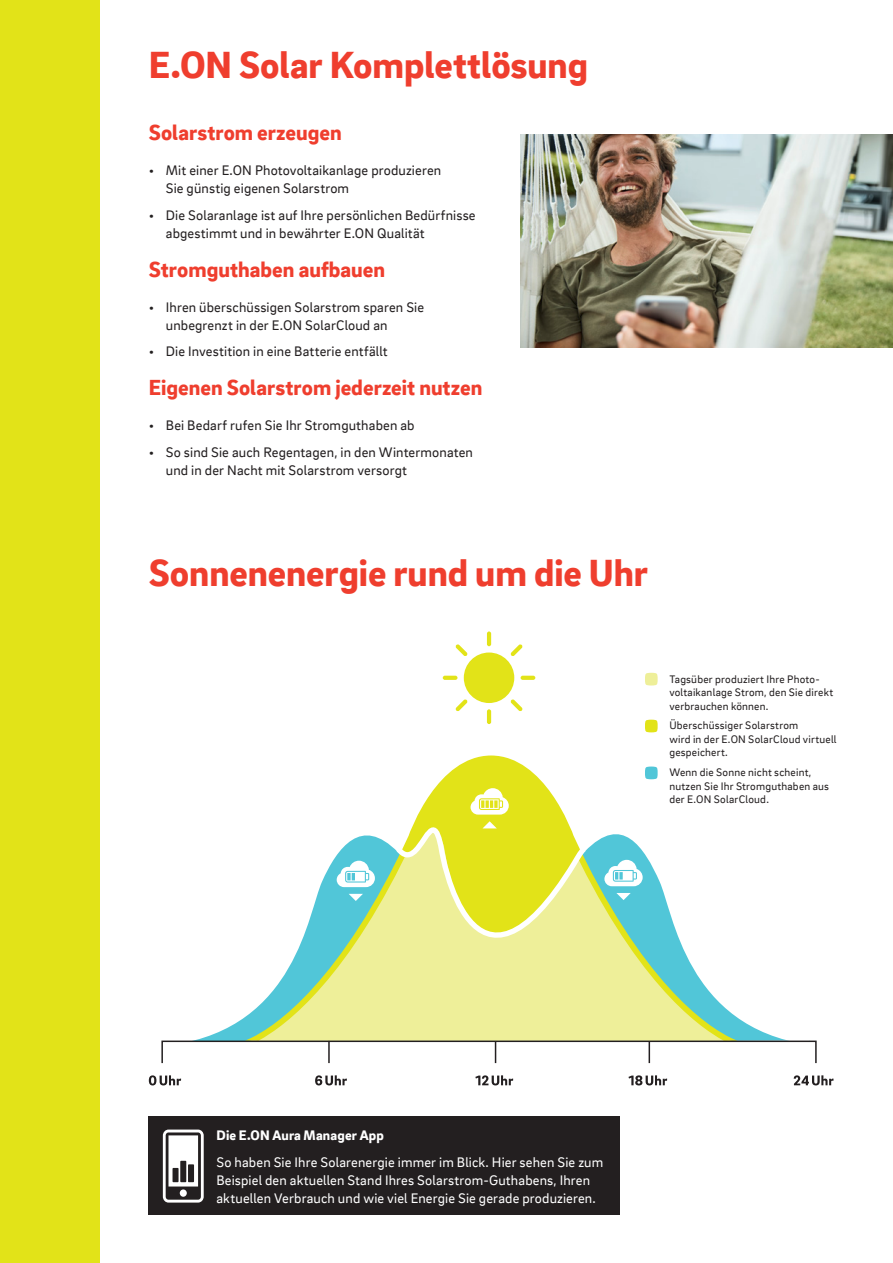
<style>
.page{position:relative;width:893px;height:1263px;background:#fff}
.page>*{position:absolute;margin:0;border:0;box-sizing:border-box;transform-origin:0 0}
.SUBHEAD{font:900 39px "EON Brix Sans";color:#ef3e2e}
.SUBHEAD-2{font:900 22.5px "EON Brix Sans";color:#ef3e2e}
.COPY{font:900 22.5px "EON Brix Sans";color:#ef3e2e}
.COPY-2{font:14.25px/18px "EON Brix Sans";letter-spacing:.01em;color:#231f20}
.Copy__regular_use{font:14.25px/18px "EON Brix Sans";letter-spacing:.01em;color:#fff}
.Copy__regular_use-2{font:900 14.25px "EON Brix Sans";letter-spacing:.01em;color:#fff}
.Marginalia___Legend{font:11.25px/13.5px "EON Brix Sans";letter-spacing:.02em;color:#231f20}
</style>
<div class="page">
<div style="left:0;top:0;width:99px;height:1263px;background:#e2e318"></div>
<svg style="left:645px;top:673px;width:13px;height:12px"></svg>
<svg style="left:645px;top:720px;width:13px;height:12px"></svg>
<svg style="left:648px;top:1017px;width:138px;height:31px"></svg>
<svg style="left:196px;top:1017px;width:49px;height:23px"></svg>
<svg style="left:443px;top:631px;width:92px;height:93px"></svg>
<svg style="left:245px;top:755px;width:492px;height:285px"></svg>
<svg style="left:391px;top:793px;width:200px;height:246px;background:#ebec7a"></svg>
<svg style="left:649px;top:1043px;width:1px;height:18px"></svg>
<svg style="left:495px;top:1043px;width:1px;height:18px"></svg>
<hr style="left:328px;top:1041px;width:2px;height:22px;background:#231f20">
<div style="left:161px;top:1040px;width:656px;height:24px;border:2px solid #231f20"></div>
<svg style="left:149px;top:1075px;width:32px;height:10px"></svg>
<svg style="left:315px;top:1075px;width:32px;height:10px"></svg>
<svg style="left:475px;top:1075px;width:38px;height:10px"></svg>
<svg style="left:628px;top:1075px;width:39px;height:10px"></svg>
<svg style="left:794px;top:1075px;width:39px;height:10px"></svg>
<svg style="left:337px;top:861px;width:38px;height:26px"></svg>
<svg style="left:470px;top:788px;width:39px;height:26px"></svg>
<svg style="left:604px;top:860px;width:39px;height:26px"></svg>
<div style="left:149px;top:1116px;width:471px;height:99px;background:#231f20"></div>
<svg style="left:163px;top:1129px;width:41px;height:73px"></svg>
<img style="left:521px;top:135px;width:372px;height:212px">
<p class="SUBHEAD" style="left:149px;top:39px;width:441px">E.ON Solar Komplettlösung</p>
<p class="SUBHEAD-2" style="left:149px;top:118px;width:194px">Solarstrom erzeugen</p>
<p class="COPY-2" style="left:166px;top:161px;width:277px;text-indent:-17px">• Mit einer E.ON Photovoltaikanlage produzieren<br>Sie günstig eigenen Solarstrom</p>
<p class="COPY-2" style="left:166px;top:205px;width:311px;text-indent:-17px">• Die Solaranlage ist auf Ihre persönlichen Bedürfnisse abgestimmt und in bewährter E.ON Qualität</p>
<p class="COPY" style="left:149px;top:254px;width:238px">Stromguthaben aufbauen</p>
<p class="COPY-2" style="left:166px;top:297px;width:260px;text-indent:-17px">• Ihren überschüssigen Solarstrom sparen Sie unbegrenzt in der E.ON SolarCloud an</p>
<p class="COPY-2" style="left:149px;top:342px;width:240px">• Die Investition in eine Batterie entfällt</p>
<p class="SUBHEAD-2" style="left:149px;top:373px;width:335px">Eigenen Solarstrom jederzeit nutzen</p>
<p class="COPY-2" style="left:149px;top:416px;width:267px">• Bei Bedarf rufen Sie Ihr Stromguthaben ab</p>
<p class="COPY-2" style="left:166px;top:442px;width:309px;text-indent:-17px">• So sind Sie auch Regentagen, in den Wintermonaten und in der Nacht mit Solarstrom versorgt</p>
<p class="SUBHEAD" style="left:149px;top:547px;width:501px">Sonnenenergie rund um die Uhr</p>
<p class="Marginalia___Legend" style="left:669px;top:671px;width:165px">Tagsüber produziert Ihre Photo&shy;voltaikanlage Strom, den Sie direkt verbrauchen können.</p>
<p class="Marginalia___Legend" style="left:669px;top:718px;width:169px">Überschüssiger Solarstrom<br>wird in der E.ON SolarCloud virtuell gespeichert.</p>
<p class="Marginalia___Legend" style="left:669px;top:765px;width:161px">Wenn die Sonne nicht scheint, nutzen Sie Ihr Stromguthaben aus der E.ON SolarCloud.</p>
<p class="Copy__regular_use-2" style="left:216px;top:1125px;width:169px">Die E.ON Aura Manager App</p>
<p class="Copy__regular_use" style="left:216px;top:1152px;width:388px">So haben Sie Ihre Solarenergie immer im Blick. Hier sehen Sie zum<br>Beispiel den aktuellen Stand Ihres Solarstrom-Guthabens, Ihren aktuellen Verbrauch und wie viel Energie Sie gerade produzieren.</p>
</div>
